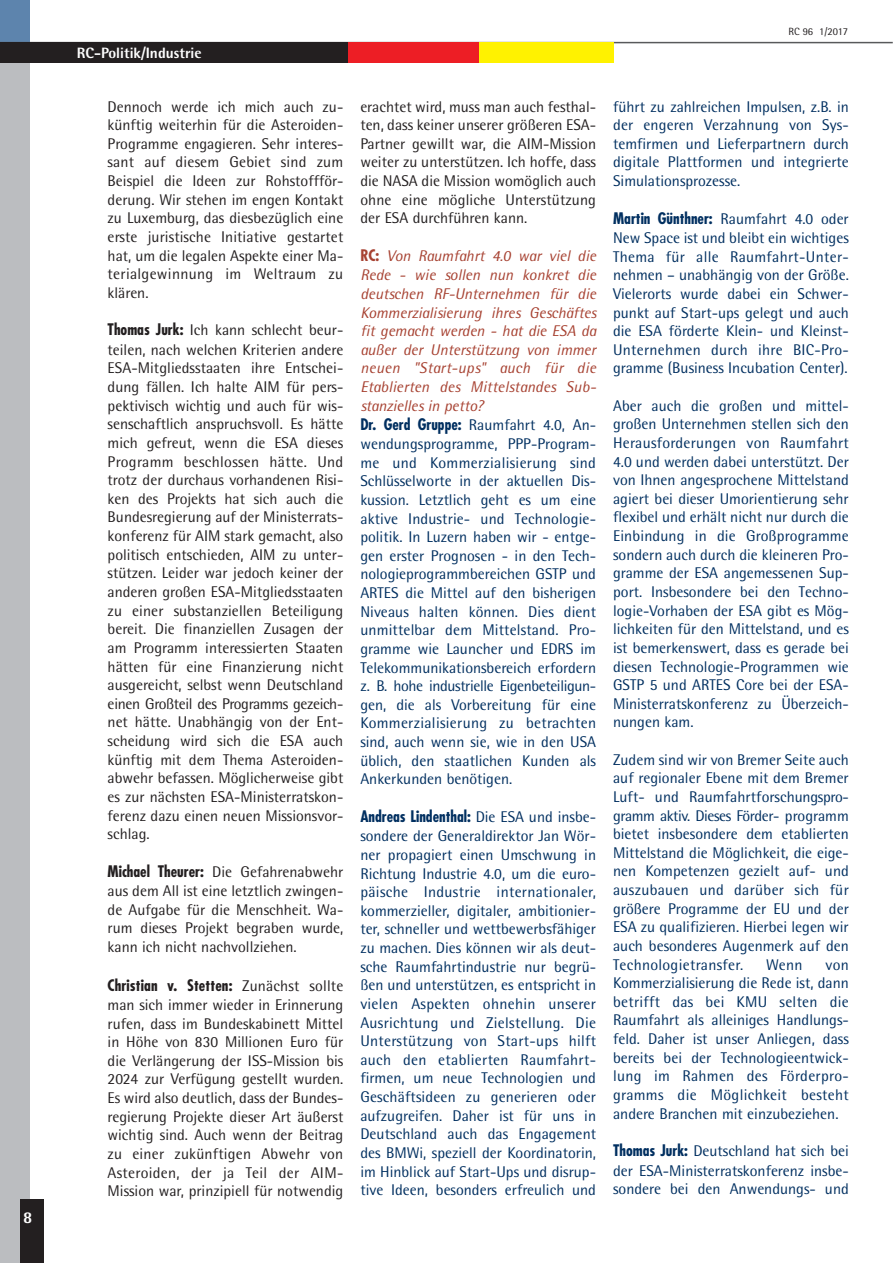
<style>
.page{position:relative;width:893px;height:1263px;background:#fff}
.page>*{position:absolute;margin:0;border:0;box-sizing:border-box;transform-origin:0 0}
.t1{font:800 16.5px "AT Rotis Semi Sans";color:#fff}
.t2{font:15.6px/18.6px "AT Rotis Semi Sans";color:#002f60;text-align:justify}
.t3{font:15.6px/18.6px "AT Rotis Semi Sans";color:#231f20;text-align:justify}
.t4{font:700 condensed 15.6px "Futura";letter-spacing:.01em;color:#231f20}
.t5{font:700 condensed 15.6px "Futura";color:#002f60}
.t6{font:800 15px "AT Rotis Semi Sans";color:#fff}
.t7{font:10.5px "AT Rotis Semi Sans";color:#231f20}
.s1{font-family:"Futura";font-weight:700;font-stretch:condensed}
.s2{font-family:"AT Rotis Semi Sans";font-weight:400;font-stretch:normal}
.s3{font-family:"Futura";font-weight:700;font-stretch:condensed;color:#a74232}
.s4{font-style:italic;color:#a74232}
</style>
<div class="page">
<div style="left:0;top:0;width:30px;height:1263px;background:#bbbdc0"></div>
<div style="left:0;top:0;width:30px;height:53px;background:#5d84ad"></div>
<hr style="left:0;top:42px;width:892px;height:1px;background:#58595b">
<div style="left:21px;top:1199px;width:23px;height:64px;background:#231f20"></div>
<div style="left:0;top:42px;width:349px;height:21px;background:#231f20"></div>
<div style="left:348px;top:42px;width:135px;height:21px;background:#ed1e25"></div>
<div style="left:479px;top:42px;width:134px;height:21px;background:#fff200"></div>
<p class="t1" style="left:23px;top:1212px;width:11px">8</p>
<p class="t6" style="left:77px;top:48px;width:126px">RC-Politik/Industrie</p>
<p class="t3" style="left:108px;top:99px;width:237px">Dennoch werde ich mich auch zu - künftig weiterhin für die Asteroiden-Programme engagieren. Sehr interes&shy;sant auf diesem Gebiet sind zum Beispiel die Ideen zur Rohstoff för - derung. Wir stehen im engen Kontakt zu Luxemburg, das diesbezüglich eine erste juristische Initiative gestartet hat, um die legalen Aspekte einer Ma - terialgewinnung im Weltraum zu klären.</p>
<p class="t3" style="left:108px;top:322px;width:237px"><span class="s1">Thomas Jurk:</span> Ich kann schlecht beur&shy;teilen, nach welchen Kriterien andere ESA-Mitgliedsstaaten ihre Entschei - dung fällen. Ich halte AIM für pers&shy;pektivisch wichtig und auch für wis&shy;senschaftlich anspruchsvoll. Es hätte mich gefreut, wenn die ESA dieses Programm beschlossen hätte. Und trotz der durchaus vorhandenen Risi - ken des Projekts hat sich auch die Bundesregierung auf der Minister rats - konferenz für AIM stark gemacht, also politisch entschieden, AIM zu unter&shy;stützen. Leider war jedoch keiner der anderen großen ESA-Mit glieds staaten zu einer substanziellen Beteiligung bereit. Die finanziellen Zusagen der am Programm interessierten Staaten hätten für eine Fi nanzierung nicht ausgereicht, selbst wenn Deutschland einen Großteil des Programms gezeich - net hätte. Unab hängig von der Ent - scheidung wird sich die ESA auch künftig mit dem Thema Asteroiden - abwehr befassen. Möglicherweise gibt es zur nächsten ESA-Ministerrats kon - ferenz dazu einen neuen Missionsvor - schlag.</p>
<p class="t3" style="left:108px;top:864px;width:237px"><span class="s1">Michael Theurer:</span> Die Gefahrenabwehr aus dem All ist eine letztlich zwingen&shy;de Aufgabe für die Menschheit. Wa - rum dieses Projekt begraben wurde, kann ich nicht nachvollziehen.</p>
<p class="t4" style="left:108px;top:978px;width:237px">Christian v. Stetten: <span class="s2">Zunächst sollte</span></p>
<p class="t3" style="left:108px;top:997px;width:237px">man sich immer wieder in Erinnerung rufen, dass im Bundeskabinett Mittel in Höhe von 830 Millionen Euro für die Verlängerung der ISS-Mission bis 2024 zur Verfügung gestellt wurden.<br>Es wird also deutlich, dass der Bun des - regierung Projekte dieser Art äußerst wichtig sind. Auch wenn der Beitrag zu einer zukünftigen Abwehr von Asteroiden, der ja Teil der AIM-Mission war, prinzipiell für notwen dig</p>
<p class="t7" style="left:788px;top:28px;width:61px">RC 96 1/2017</p>
<p class="t3" style="left:360px;top:99px;width:237px">erachtet wird, muss man auch festhal&shy;ten, dass keiner unserer größeren ESA-Partner gewillt war, die AIM-Mis sion weiter zu unterstützen. Ich hoffe, dass die NASA die Mission womöglich auch ohne eine mögliche Unterstützung der ESA durchführen kann.</p>
<p class="t2" style="left:360px;top:248px;width:238px;text-align:left"><span class="s3">RC:</span> <span class="s4">Von Raumfahrt 4.0 war viel die Rede - wie sollen nun konkret die deutschen RF-Unternehmen für die Kommerzialisierung ihres Geschäftes fit gemacht werden - hat die ESA da außer der Unterstützung von immer neuen "Start-ups" auch für die Etablierten des Mittelstandes Sub - stan zielles in petto?<br></span><span class="s1">Dr. Gerd Gruppe:</span> Raumfahrt 4.0, An - wen dungsprogramme, PPP-Program - me und Kommerzialisierung sind Schlüs selworte in der aktuellen Dis - kussion. Letztlich geht es um eine aktive Industrie- und Technologie - politik. In Luzern haben wir - entge&shy;gen erster Prognosen - in den Tech - nologieprogrammbereichen GSTP und ARTES die Mittel auf den bisherigen Niveaus halten können. Dies dient unmittelbar dem Mittelstand. Pro - gramme wie Launcher und EDRS im Telekommunikationsbereich erfordern z. B. hohe industrielle Eigenbe teili gun - gen, die als Vorbereitung für eine Kommerzialisierung zu betrachten sind, auch wenn sie, wie in den USA üblich, den staatlichen Kunden als Ankerkunden benötigen.</p>
<p class="t5" style="left:360px;top:809px;width:237px">Andreas Lindenthal: <span class="s2">Die ESA und insbe-</span></p>
<p class="t2" style="left:360px;top:828px;width:237px">sondere der Generaldirektor Jan Wör - ner propagiert einen Umschwung in Richtung Industrie 4.0, um die euro - päische Industrie internationaler, kommerzieller, digitaler, ambitionier&shy;ter, schneller und wettbewerbsfähiger zu machen. Dies können wir als deut&shy;sche Raumfahrtindustrie nur begrü - ßen und unterstützen, es entspricht in vielen Aspekten ohnehin unserer Ausrichtung und Zielstellung. Die Unterstützung von Start-ups hilft auch den etablierten Raumfahrt - firmen, um neue Technologien und Geschäftsideen zu generieren oder aufzugreifen. Daher ist für uns in Deutschland auch das Engagement des BMWi, speziell der Koordinatorin, im Hinblick auf Start-Ups und disrup&shy;tive Ideen, besonders erfreulich und</p>
<p class="t2" style="left:613px;top:99px;width:237px">führt zu zahlreichen Impulsen, z.B. in der engeren Verzahnung von Sys - temfirmen und Lieferpartnern durch digitale Plattformen und integrierte Simulationsprozesse.</p>
<p class="t2" style="left:613px;top:211px;width:237px"><span class="s1">Martin Günthner:</span> Raumfahrt 4.0 oder New Space ist und bleibt ein wichtiges Thema für alle Raumfahrt-Unter - nehmen – unabhängig von der Größe.<br>Vielerorts wurde dabei ein Schwer - punkt auf Start-ups gelegt und auch die ESA förderte Klein- und Kleinst-Unternehmen durch ihre BIC-Pro - gramme (Business Incubation Center).</p>
<p class="t2" style="left:613px;top:398px;width:237px">Aber auch die großen und mittel&shy;großen Unternehmen stellen sich den Herausforderungen von Raumfahrt 4.0 und werden dabei unterstützt. Der von Ihnen angesprochene Mittelstand agiert bei dieser Umorientierung sehr flexibel und erhält nicht nur durch die Einbindung in die Großpro gram me sondern auch durch die kleineren Pro - gramme der ESA angemessenen Sup - port. Insbesondere bei den Tech no - logie-Vorhaben der ESA gibt es Mög - lichkeiten für den Mittelstand, und es ist bemerkenswert, dass es gerade bei diesen Technologie-Pro grammen wie GSTP 5 und ARTES Core bei der ESA-Ministerratskonferenz zu Überzeich&shy;nungen kam.</p>
<p class="t2" style="left:613px;top:752px;width:237px">Zudem sind wir von Bremer Seite auch auf regionaler Ebene mit dem Bremer Luft- und Raumfahrtfor schungs pro - gramm aktiv. Dieses Förder - programm bietet insbesondere dem etablierten Mittelstand die Möglich keit, die eige&shy;nen Kompetenzen gezielt auf- und auszubauen und darüber sich für größere Programme der EU und der ESA zu qualifizieren. Hierbei legen wir auch besonderes Augen merk auf den Technologietransfer.</p>
<p class="t2" style="left:766px;top:957px;width:38px">Wenn</p>
<p class="t2" style="left:613px;top:957px;width:237px;text-indent:212px">von Kommerzialisierung die Rede ist, dann betrifft das bei KMU selten die Raumfahrt als alleiniges Handlungs - feld. Daher ist unser Anlie gen, dass bereits bei der Techno logieent wick - lung im Rahmen des Förderpro - gramms die Möglichkeit be steht andere Branchen mit einzubeziehen.</p>
<p class="t2" style="left:613px;top:1143px;width:237px;line-height:19px"><span class="s1">Thomas Jurk:</span> Deutschland hat sich bei der ESA-Ministerratskonferenz insbe&shy;sondere bei den Anwendungs- und</p>
</div>
